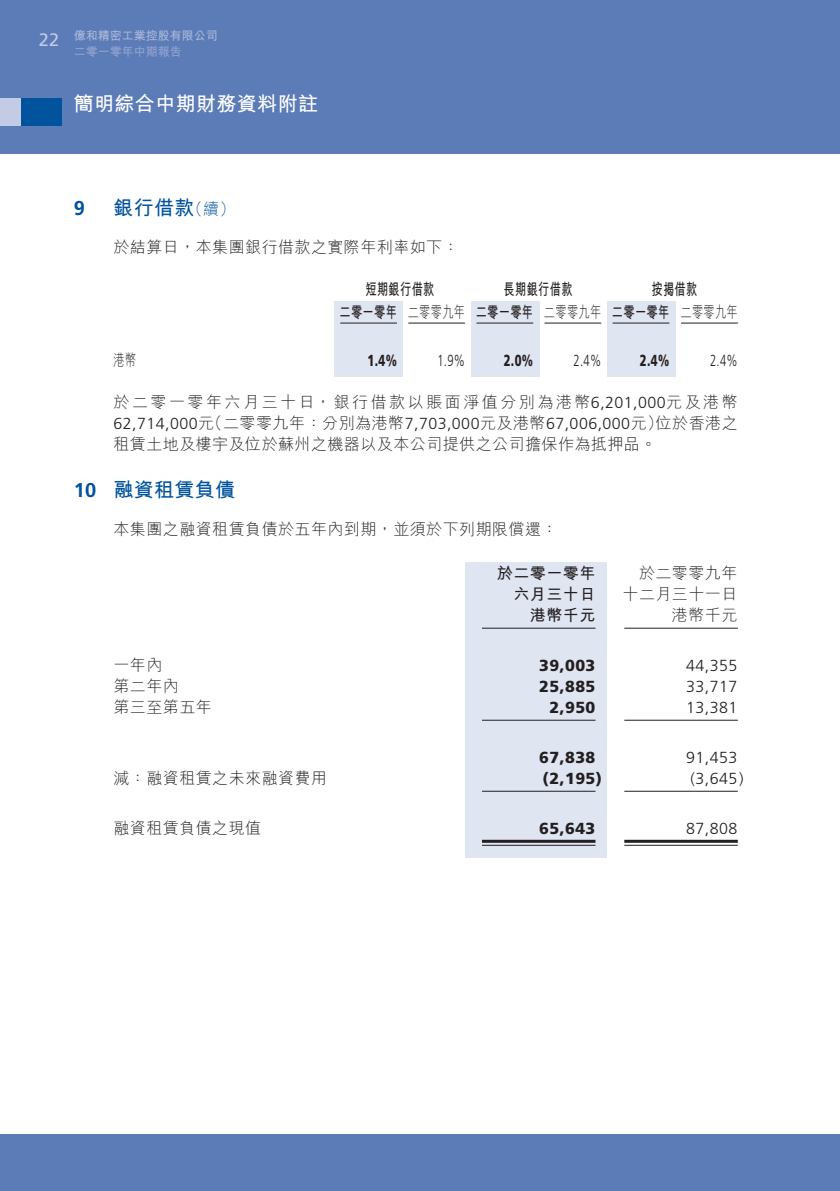
<style>
.page{position:relative;width:840px;height:1191px;background:#fff}
.page>*{position:absolute;margin:0;border:0;box-sizing:border-box;transform-origin:0 0}
.t1{font:20px "M Hei HK Bold E Ten B5 H";letter-spacing:.015em;color:#01539e}
.t2{font:20px "M Hei HK Bold E Ten B5 H";letter-spacing:.02em;color:#fff}
.t3{font:700 20px "Frutiger LT Std";color:#01539e}
.t4{font:16px "M Hei HK Light E Ten B5 H";letter-spacing:.03em;color:#231f20}
.t5{font:300 16px "Frutiger LT Std";letter-spacing:.03em;color:#231f20}
.t6{font:16px/23px "M Hei HK Bold E Ten B5 H";letter-spacing:.03em;color:#231f20;scale:.7 1}
.t7{font:16px "M Hei HK Light E Ten B5 H";letter-spacing:.155em;color:#231f20}
.t8{font:900 16px "Frutiger LT Std";letter-spacing:.03em;color:#231f20}
.t9{font:16px "M Hei HK Bold E Ten B5 H";letter-spacing:.03em;color:#231f20}
.t10{font:900 16px "Frutiger LT Std";letter-spacing:.03em;color:#231f20;scale:.7 1}
.t11{font:300 16px "Frutiger LT Std";letter-spacing:.03em;color:#231f20;scale:.7 1}
.t12{font:16px "M Hei HK Light E Ten B5 H";letter-spacing:.03em;color:#231f20;scale:.7 1}
.t13{font:12px/16px "M Hei HK Bold E Ten B5 H";color:#abb8da;text-align:center}
.s1{font-family:"Frutiger LT Std";font-size:18px;color:#c3cbe5}
.s2{color:#92a4d0}
.s3{font-family:"M Hei HK Light E Ten B5 H";font-size:16px}
.s4{font-family:"M Hei HK Light E Ten B5 H"}
.s5{font-family:"Frutiger LT Std";font-weight:300}
.s6{font-family:"M Hei HK Light E Ten B5 H";font-weight:400}
.s7{font-family:"Frutiger LT Std";font-weight:700}
</style>
<div class="page">
<div style="left:0;top:0;width:839px;height:154px;background:#5c7cb8"></div>
<div style="left:0;top:99px;width:62px;height:27px;background:#01539e"></div>
<div style="left:0;top:99px;width:21px;height:27px;background:#c3cbe5"></div>
<div style="left:0;top:1134px;width:839px;height:57px;background:#5c7cb8"></div>
<hr style="left:839px;top:0;width:1px;height:154px;background:#5c7cb8">
<hr style="left:839px;top:1134px;width:1px;height:57px;background:#5c7cb8">
<div style="left:334px;top:301px;width:68px;height:75px;background:#e0e5f2"></div>
<div style="left:471px;top:301px;width:68px;height:75px;background:#e0e5f2"></div>
<div style="left:607px;top:301px;width:68px;height:75px;background:#e0e5f2"></div>
<hr style="left:340px;top:322px;width:57px;height:1px;background:#231f20">
<hr style="left:408px;top:322px;width:57px;height:1px;background:#231f20">
<hr style="left:476px;top:322px;width:57px;height:1px;background:#231f20">
<hr style="left:544px;top:322px;width:57px;height:1px;background:#231f20">
<hr style="left:612px;top:322px;width:57px;height:1px;background:#231f20">
<hr style="left:680px;top:322px;width:57px;height:1px;background:#231f20">
<div style="left:465px;top:562px;width:142px;height:295px;background:#e0e5f2"></div>
<hr style="left:481px;top:627px;width:114px;height:1px;background:#231f20">
<hr style="left:624px;top:627px;width:113px;height:1px;background:#231f20">
<hr style="left:481px;top:719px;width:114px;height:1px;background:#231f20">
<hr style="left:624px;top:719px;width:113px;height:1px;background:#231f20">
<hr style="left:481px;top:790px;width:114px;height:1px;background:#231f20">
<hr style="left:624px;top:790px;width:113px;height:1px;background:#231f20">
<hr style="left:481px;top:839px;width:114px;height:3px;background:#231f20">
<hr style="left:481px;top:844px;width:114px;height:1px;background:#231f20">
<hr style="left:624px;top:839px;width:113px;height:3px;background:#231f20">
<hr style="left:624px;top:844px;width:113px;height:1px;background:#231f20">
<p class="t13" style="left:39px;top:29px;width:180px"><span class="s1">22</span> 億和精密工業控股有限公司<span class="s2">二零一零年中期報告</span></p>
<p class="t2" style="left:74px;top:95px;width:246px">簡明綜合中期財務資料附註</p>
<p class="t3" style="left:74px;top:200px;width:13px">9</p>
<p class="t1" style="left:113px;top:199px;width:123px">銀行借款<span class="s3">（續）</span></p>
<p class="t4" style="left:113px;top:240px;width:346px">於結算日，本集團銀行借款之實際年利率如下：</p>
<p class="t6" style="left:365px;top:279px;width:100px">短期銀行借款</p>
<p class="t6" style="left:503px;top:279px;width:100px">長期銀行借款</p>
<p class="t6" style="left:339px;top:279px;width:570px;text-indent:312px">按揭借款<br>二零一零年 <span class="s4">二零零九年</span> 二零一零年 <span class="s4">二零零九年</span> 二零一零年 <span class="s4">二零零九年</span></p>
<p class="t12" style="left:113px;top:353px;width:34px">港幣</p>
<p class="t10" style="left:367px;top:351px;width:43px">1.4%</p>
<p class="t11" style="left:437px;top:354px;width:41px">1.9%</p>
<p class="t10" style="left:503px;top:351px;width:43px">2.0%</p>
<p class="t11" style="left:573px;top:354px;width:41px">2.4%</p>
<p class="t10" style="left:639px;top:351px;width:43px">2.4%</p>
<p class="t11" style="left:709px;top:354px;width:41px">2.4%</p>
<p class="t7" style="left:113px;top:395px;width:625px">於二零一零年六月三十日，銀行借款以賬面淨值分別為港幣<span class="s5">6,201,000</span>元及港幣</p>
<p class="t5" style="left:113px;top:417px;width:625px">62,714,000<span class="s6">元（二零零九年：分別為港幣</span>7,703,000<span class="s6">元及港幣</span>67,006,000<span class="s6">元）位於香港之</span></p>
<p class="t4" style="left:113px;top:437px;width:544px">租賃土地及樓宇及位於蘇州之機器以及本公司提供之公司擔保作為抵押品。</p>
<p class="t1" style="left:74px;top:481px;width:163px"><span class="s7">10</span> 融資租賃負債</p>
<p class="t4" style="left:113px;top:522px;width:445px">本集團之融資租賃負債於五年內到期，並須於下列期限償還：</p>
<p class="t9" style="left:496px;top:566px;width:100px">於二零一零年</p>
<p class="t4" style="left:638px;top:566px;width:100px">於二零零九年</p>
<p class="t9" style="left:513px;top:587px;width:83px">六月三十日</p>
<p class="t4" style="left:622px;top:587px;width:116px">十二月三十一日</p>
<p class="t9" style="left:529px;top:608px;width:67px">港幣千元</p>
<p class="t4" style="left:671px;top:608px;width:67px">港幣千元</p>
<p class="t4" style="left:113px;top:658px;width:50px">一年內</p>
<p class="t8" style="left:538px;top:656px;width:58px">39,003</p>
<p class="t5" style="left:685px;top:659px;width:53px">44,355</p>
<p class="t4" style="left:113px;top:679px;width:67px">第二年內</p>
<p class="t8" style="left:538px;top:677px;width:58px">25,885</p>
<p class="t5" style="left:685px;top:680px;width:53px">33,717</p>
<p class="t4" style="left:113px;top:700px;width:100px">第三至第五年</p>
<p class="t8" style="left:549px;top:698px;width:48px">2,950</p>
<p class="t5" style="left:685px;top:701px;width:53px">13,381</p>
<p class="t8" style="left:538px;top:748px;width:58px">67,838</p>
<p class="t5" style="left:685px;top:751px;width:53px">91,453</p>
<p class="t4" style="left:113px;top:771px;width:215px">減：融資租賃之未來融資費用</p>
<p class="t8" style="left:542px;top:769px;width:61px">(2,195 )</p>
<p class="t5" style="left:690px;top:772px;width:54px">(3,645 )</p>
<p class="t4" style="left:113px;top:821px;width:149px">融資租賃負債之現值</p>
<p class="t8" style="left:538px;top:819px;width:58px">65,643</p>
<p class="t5" style="left:685px;top:822px;width:53px">87,808</p>
</div>
